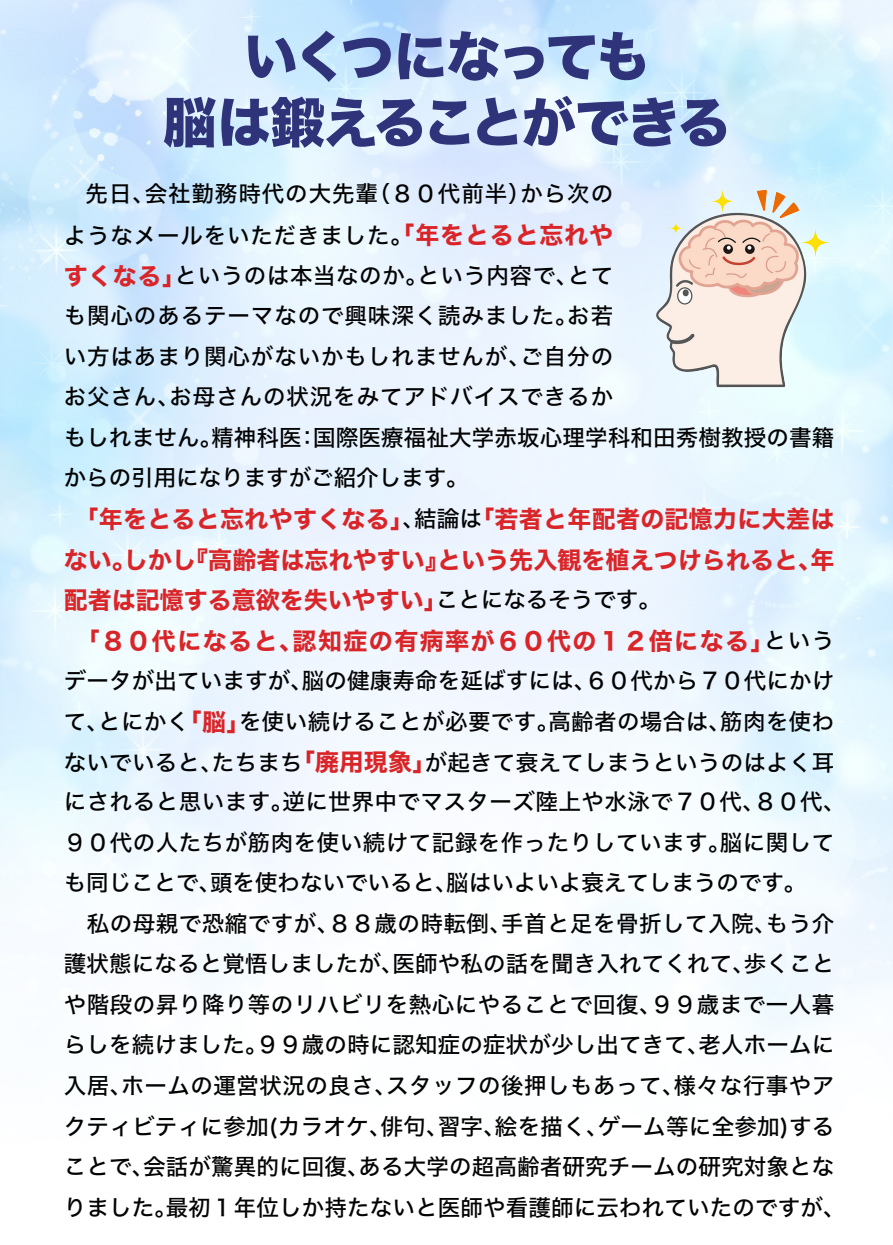
<style>
.page{position:relative;width:893px;height:1245px;background:#fff}
.page>*{position:absolute;margin:0;border:0;box-sizing:border-box;transform-origin:0 0}
.t1{font:54px/66px "Hiragino Sans W8 90 pv RKSJ H";letter-spacing:-.05em;color:#2f347a;text-align:center}
.t2{font:24px "Hiragino Sans W7 90 pv RKSJ H";letter-spacing:.01em;color:#d92428}
.t3{font:24px "Hiragino Sans W7 90 pv RKSJ H";letter-spacing:.06em;color:#d92428}
.t4{font:22.5px/40.5px "Hiragino Sans W5 90 pv RKSJ H";letter-spacing:.015em;color:#030303}
.t5{font:22.5px/40.5px "Hiragino Sans W5 90 pv RKSJ H";letter-spacing:.04em;color:#030303}
.s1{font-family:"Hiragino Sans W7 90 pv RKSJ H";font-size:24px;color:#d92428}
.s2{font-family:"Hiragino Sans W5 90 pv RKSJ H";font-size:22.5px;color:#030303}
</style>
<div class="page">
<img style="left:655px;top:190px;width:174px;height:198px">
<h1 class="t1" style="left:163px;top:31px;width:570px">いくつになっても<br>脳は鍛えることができる</h1>
<p class="t5" style="left:64px;top:177px;width:772px;text-indent:22px">先日、会社勤務時代の大先輩（８０代前半）から次の<br>ようなメールをいただきました。<span class="s1">「年をとると忘れや<br>すくなる」</span>というのは本当なのか。という内容で、とて<br>も関心のあるテーマなので興味深く読みました。お若<br>い方はあまり関心がないかもしれませんが、ご自分の<br>お父さん、お母さんの状況をみてアドバイスできるか<br>もしれません。精神科医：国際医療福祉大学赤坂心理学科和田秀樹教授の書籍からの引用になりますがご紹介します。</p>
<p class="t2" style="left:75px;top:510px;width:761px">「年をとると忘れやすくなる」<span class="s2">、結論は</span>「若者と年配者の記憶力に大差は</p>
<p class="t2" style="left:64px;top:550px;width:772px">ない。しかし『高齢者は忘れやすい』という先入観を植えつけられると、年</p>
<p class="t2" style="left:64px;top:591px;width:598px">配者は記憶する意欲を失いやすい」<span class="s2">ことになるそうです。</span></p>
<p class="t3" style="left:76px;top:631px;width:760px">「８０代になると、認知症の有病率が６０代の１２倍になる」<span class="s2">という</span></p>
<p class="t4" style="left:64px;top:663px;width:783px">データが出ていますが、脳の健康寿命を延ばすには、６０代から７０代にかけて、とにかく<span class="s1">「脳」</span>を使い続けることが必要です。高齢者の場合は、筋肉を使わないでいると、たちまち<span class="s1">「廃用現象」</span>が起きて衰えてしまうというのはよく耳にされると思います。逆に世界中でマスターズ陸上や水泳で７０代、８０代、９０代の人たちが筋肉を使い続けて記録を作ったりしています。脳に関しても同じことで、頭を使わないでいると、脳はいよいよ衰えてしまうのです。<br>　私の母親で恐縮ですが、８８歳の時転倒、手首と足を骨折して入院、もう介護状態になると覚悟しましたが、医師や私の話を聞き入れてくれて、歩くことや階段の昇り降り等のリハビリを熱心にやることで回復、９９歳まで一人暮らしを続けました。９９歳の時に認知症の症状が少し出てきて、老人ホームに入居、ホームの運営状況の良さ、スタッフの後押しもあって、様々な行事やアクティビティに参加(カラオケ、俳句、習字、絵を描く、ゲーム等に全参加)することで、会話が驚異的に回復、ある大学の超高齢者研究チームの研究対象となりました。最初１年位しか持たないと医師や看護師に云われていたのですが、</p>
</div>
